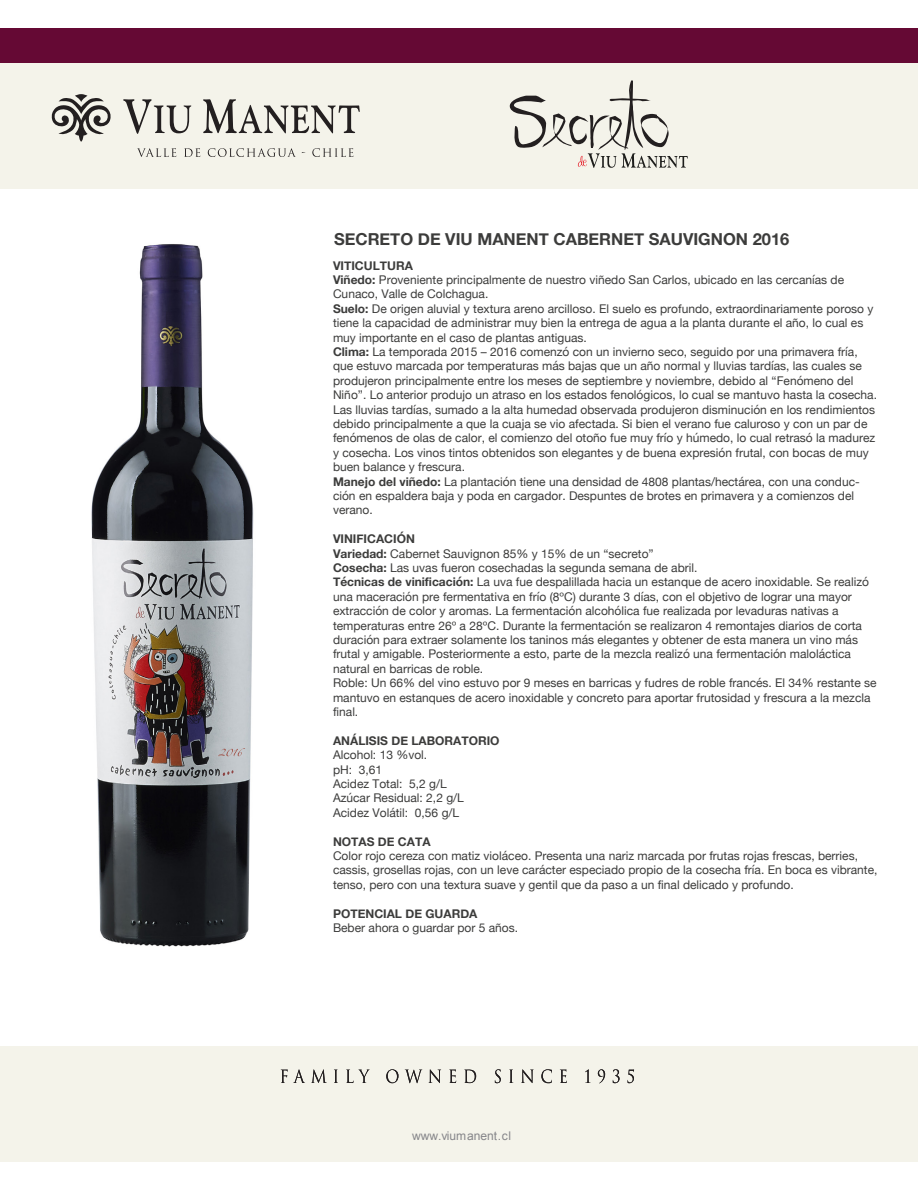
<style>
.page{position:relative;width:918px;height:1188px;background:#fff}
.page>*{position:absolute;margin:0;border:0;box-sizing:border-box;transform-origin:0 0}
.t1{font:700 16.5px "Helvetica Neue";color:#3c3c3b}
.t2{font:12px/14.4px "Helvetica Neue";color:#3c3c3b}
.t3{font:700 12px "Helvetica Neue";color:#3c3c3b}
.t4{font:12px "Arial";color:#86868a}
.s1{font-weight:700}
</style>
<div class="page">
<img style="left:91px;top:244px;width:163px;height:703px">
<div style="left:0;top:28px;width:918px;height:36px;background:#650934"></div>
<div style="left:0;top:64px;width:918px;height:125px;background:#f4f3ea"></div>
<div style="left:0;top:1046px;width:918px;height:115px;background:#f4f3ea"></div>
<svg style="left:51px;top:94px;width:60px;height:48px"></svg>
<svg style="left:123px;top:99px;width:68px;height:35px"></svg>
<svg style="left:203px;top:99px;width:157px;height:34px"></svg>
<svg style="left:137px;top:148px;width:39px;height:9px"></svg>
<svg style="left:184px;top:148px;width:16px;height:9px"></svg>
<svg style="left:208px;top:148px;width:88px;height:9px"></svg>
<svg style="left:312px;top:148px;width:41px;height:9px"></svg>
<svg style="left:281px;top:1069px;width:24px;height:14px"></svg>
<svg style="left:311px;top:1069px;width:16px;height:14px"></svg>
<svg style="left:334px;top:1070px;width:4px;height:13px"></svg>
<svg style="left:346px;top:1070px;width:23px;height:13px"></svg>
<svg style="left:386px;top:1069px;width:12px;height:14px"></svg>
<svg style="left:405px;top:1070px;width:17px;height:13px"></svg>
<svg style="left:429px;top:1069px;width:12px;height:14px"></svg>
<svg style="left:449px;top:1069px;width:7px;height:14px"></svg>
<svg style="left:464px;top:1069px;width:12px;height:14px"></svg>
<svg style="left:495px;top:1069px;width:6px;height:14px"></svg>
<svg style="left:509px;top:1070px;width:4px;height:13px"></svg>
<svg style="left:521px;top:1069px;width:13px;height:14px"></svg>
<svg style="left:541px;top:1069px;width:11px;height:14px"></svg>
<svg style="left:560px;top:1069px;width:7px;height:14px"></svg>
<svg style="left:585px;top:1069px;width:5px;height:14px"></svg>
<svg style="left:598px;top:1069px;width:7px;height:14px"></svg>
<svg style="left:613px;top:1069px;width:7px;height:14px"></svg>
<svg style="left:628px;top:1070px;width:6px;height:13px"></svg>
<svg style="left:509px;top:80px;width:179px;height:88px"></svg>
<h1 class="t1" style="left:334px;top:226px;width:457px">SECRETO DE VIU MANENT CABERNET SAUVIGNON 2016</h1>
<p class="t2" style="left:333px;top:259px;width:546px"><span class="s1">VITICULTURA<br>Viñedo:</span> Proveniente principalmente de nuestro viñedo San Carlos, ubicado en las cercanías de Cunaco, Valle de Colchagua.<br><span class="s1">Suelo:</span> De origen aluvial y textura areno arcilloso. El suelo es profundo, extraordinariamente poroso y tiene la capacidad de administrar muy bien la entrega de agua a la planta durante el año, lo cual es muy importante en el caso de plantas antiguas.<br><span class="s1">Clima:</span> La temporada 2015 – 2016 comenzó con un invierno seco, seguido por una primavera fría, que estuvo marcada por temperaturas más bajas que un año normal y lluvias tardías, las cuales se produjeron principalmente entre los meses de septiembre y noviembre, debido al “Fenómeno del Niño”. Lo anterior produjo un atraso en los estados fenológicos, lo cual se mantuvo hasta la cosecha.<br>Las lluvias tardías, sumado a la alta humedad observada produjeron disminución en los rendimientos debido principalmente a que la cuaja se vio afectada. Si bien el verano fue caluroso y con un par de fenómenos de olas de calor, el comienzo del otoño fue muy frío y húmedo, lo cual retrasó la madurez y cosecha. Los vinos tintos obtenidos son elegantes y de buena expresión frutal, con bocas de muy buen balance y frescura.<br><span class="s1">Manejo del viñedo:</span> La plantación tiene una densidad de 4808 plantas/hectárea, con una conduc&shy;ción en espaldera baja y poda en cargador. Despuntes de brotes en primavera y a comienzos del verano.</p>
<p class="t2" style="left:333px;top:532px;width:545px"><span class="s1">VINIFICACIÓN<br>Variedad:</span> Cabernet Sauvignon 85% y 15% de un “secreto”<br><span class="s1">Cosecha:</span> Las uvas fueron cosechadas la segunda semana de abril.<br><span class="s1">Técnicas de vinificación:</span> La uva fue despalillada hacia un estanque de acero inoxidable. Se realizó una maceración pre fermentativa en frío (8ºC) durante 3 días, con el objetivo de lograr una mayor extracción de color y aromas. La fermentación alcohólica fue realizada por levaduras nativas a temperaturas entre 26º a 28ºC. Durante la fermentación se realizaron 4 remontajes diarios de corta duración para extraer solamente los taninos más elegantes y obtener de esta manera un vino más frutal y amigable. Posteriormente a esto, parte de la mezcla realizó una fermentación maloláctica natural en barricas de roble.<br>Roble: Un 66% del vino estuvo por 9 meses en barricas y fudres de roble francés. El 34% restante se mantuvo en estanques de acero inoxidable y concreto para aportar frutosidad y frescura a la mezcla final.</p>
<p class="t3" style="left:333px;top:731px;width:168px">ANÁLISIS DE LABORATORIO</p>
<p class="t2" style="left:333px;top:748px;width:132px">Alcohol: 13 %vol.<br>pH: 3,61<br>Acidez Total: 5,2 g/L<br>Azúcar Residual: 2,2 g/L<br>Acidez Volátil: 0,56 g/L</p>
<p class="t3" style="left:333px;top:832px;width:99px">NOTAS DE CATA</p>
<p class="t2" style="left:333px;top:849px;width:546px">Color rojo cereza con matiz violáceo. Presenta una nariz marcada por frutas rojas frescas, berries, cassis, grosellas rojas, con un leve carácter especiado propio de la cosecha fría. En boca es vibrante, tenso, pero con una textura suave y gentil que da paso a un final delicado y profundo.</p>
<p class="t3" style="left:333px;top:904px;width:146px">POTENCIAL DE GUARDA</p>
<p class="t2" style="left:333px;top:921px;width:187px">Beber ahora o guardar por 5 años.</p>
<p class="t4" style="left:412px;top:1128px;width:101px">www.viumanent.cl</p>
</div>
